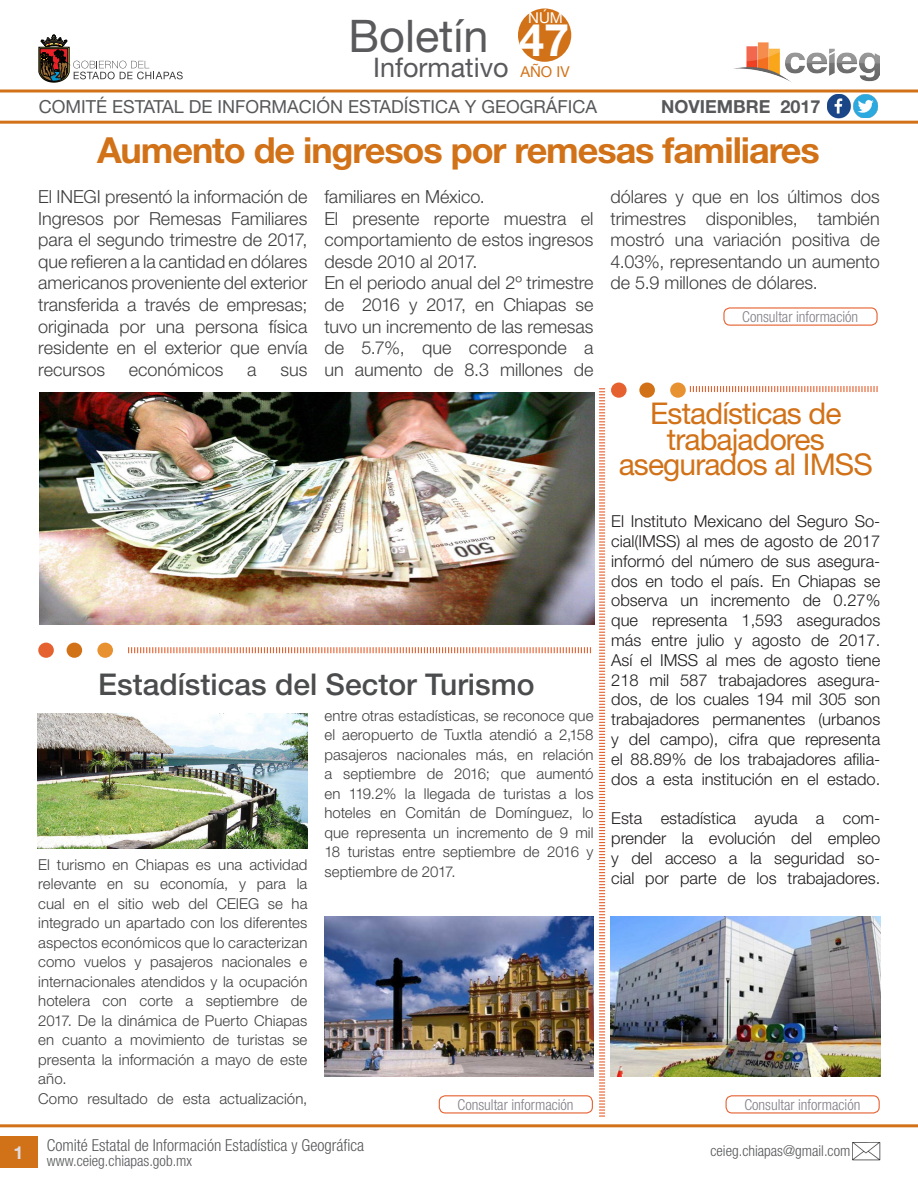
<style>
.page{position:relative;width:918px;height:1188px;background:#fff}
.page>*{position:absolute;margin:0;border:0;box-sizing:border-box;transform-origin:0 0}
.t1{font:45px "Helvetica Neue LT Std";color:#5a5a5d}
.t2{font:700 45px "Helvetica Neue LT Std";color:#fff}
.t3{font:700 36px "Helvetica Neue LT Std";letter-spacing:-.03em;color:#d27218}
.t4{font:30px/25.5px "Helvetica Neue LT Std";letter-spacing:-.03em;color:#d27218;text-align:center}
.t5{font:500 30px "Helvetica Neue LT Std";color:#4b4c4d}
.t6{font:27px "Helvetica Neue LT Std";color:#5a5a5d}
.párrafos_new_style{font:300 18px/21.6px "Helvetica Neue LT Std";color:#3e3e3f;text-align:justify}
.t7{font:18px "Helvetica Neue LT Std";color:#57585a}
.t8{font:700 18px "Helvetica Neue LT Std";color:#57585a}
.t9{font:700 18px "Helvetica Neue LT Std";color:#dfdce0}
.t10{font:300 16.5px/19.8px "Helvetica Neue LT Std";color:#201d1e;text-align:justify}
.t11{font:300 condensed 16.5px "Helvetica Neue LT Std";color:#57585a}
.párrafos_new_style-2{font:300 15px/19.5px "Helvetica Neue LT Std";letter-spacing:.005em;color:#3e3e3f;text-align:justify}
.pie_de_página{font:300 condensed 15px "Helvetica Neue LT Std";color:#817d85}
.t12{font:300 condensed 15px "Helvetica Neue LT Std";color:#57585a}
.t13{font:15px "Helvetica Neue LT Std";color:#d27218}
.t14{font:15px "Helvetica Neue LT Std";color:#fff}
</style>
<div class="page">
<img style="left:733px;top:42px;width:147px;height:40px">
<hr style="left:0;top:121px;width:918px;height:3px;background:#d27218">
<hr style="left:0;top:90px;width:918px;height:3px;background:#d27218">
<hr style="left:0;top:1124px;width:918px;height:3px;background:#d27218">
<div style="left:0;top:1136px;width:37px;height:32px;background:#d27218"></div>
<svg style="left:39px;top:34px;width:144px;height:49px"></svg>
<img style="left:827px;top:94px;width:24px;height:24px">
<img style="left:854px;top:94px;width:24px;height:24px">
<img style="left:852px;top:1142px;width:28px;height:18px">
<div style="left:518px;top:8px;width:53px;height:54px;background:#d27218;border-radius:50%"></div>
<div style="left:439px;top:1095px;width:154px;height:19px;border:1px solid #e66130;border-radius:6px"></div>
<img style="left:39px;top:392px;width:556px;height:233px">
<img style="left:37px;top:713px;width:270px;height:135px">
<svg style="left:128px;top:647px;width:463px;height:6px"></svg>
<img style="left:324px;top:916px;width:270px;height:160px">
<div style="left:97px;top:643px;width:16px;height:15px;background:#e89131;border-radius:50%"></div>
<div style="left:67px;top:643px;width:15px;height:15px;background:#d27218;border-radius:50%"></div>
<div style="left:38px;top:643px;width:16px;height:15px;background:#e66130;border-radius:50%"></div>
<div style="left:670px;top:383px;width:16px;height:15px;background:#e89131;border-radius:50%"></div>
<div style="left:639px;top:383px;width:16px;height:15px;background:#d27218;border-radius:50%"></div>
<div style="left:611px;top:383px;width:16px;height:15px;background:#e66130;border-radius:50%"></div>
<svg style="left:690px;top:386px;width:188px;height:6px"></svg>
<svg style="left:599px;top:388px;width:7px;height:729px"></svg>
<div style="left:726px;top:1095px;width:154px;height:19px;border:1px solid #e66130;border-radius:6px"></div>
<div style="left:723px;top:307px;width:155px;height:19px;border:1px solid #e66130;border-radius:6px"></div>
<img style="left:610px;top:916px;width:270px;height:160px">
<h1 class="t1" style="left:348px;top:9px;width:141px">Boletín</h1>
<h3 class="t6" style="left:373px;top:52px;width:137px">Informativo</h3>
<p class="t14" style="left:528px;top:9px;width:36px">NÚM</p>
<h1 class="t2" style="left:519px;top:12px;width:52px">47</h1>
<p class="t13" style="left:520px;top:63px;width:51px">AÑO IV</p>
<p class="t7" style="left:39px;top:96px;width:560px">COMITÉ ESTATAL DE INFORMACIÓN ESTADÍSTICA Y GEOGRÁFICA</p>
<p class="t8" style="left:661px;top:95px;width:161px">NOVIEMBRE 2017</p>
<p class="t3" style="left:97px;top:128px;width:724px">Aumento de ingresos por remesas familiares</p>
<p class="párrafos_new_style" style="left:38px;top:185px;width:271px">El INEGI presentó la información de Ingresos por Remesas Familiares para el segundo trimestre de 2017, que refieren a la cantidad en dólares americanos proveniente del exterior transferida a través de empresas; originada por una persona física residente en el exterior que envía recursos</p>
<p class="párrafos_new_style" style="left:129px;top:358px;width:96px">económicos</p>
<p class="párrafos_new_style" style="left:247px;top:358px;width:11px">a</p>
<p class="párrafos_new_style" style="left:281px;top:358px;width:28px">sus</p>
<p class="párrafos_new_style" style="left:324px;top:185px;width:162px">familiares en México.</p>
<p class="párrafos_new_style" style="left:324px;top:207px;width:271px">El presente reporte muestra el comportamiento de estos ingresos desde 2010 al 2017.</p>
<p class="párrafos_new_style" style="left:324px;top:272px;width:271px">En el periodo anual del 2º trimestre de 2016 y 2017, en Chiapas se tuvo un incremento de las remesas de 5.7%, que corresponde a un aumento de 8.3 millones de</p>
<p class="t5" style="left:98px;top:666px;width:438px">Estadísticas del Sector Turismo</p>
<p class="párrafos_new_style-2" style="left:38px;top:854px;width:271px">El turismo en Chiapas es una actividad relevante en su economía, y para la cual en el sitio web del CEIEG se ha integrado un apartado con los diferentes aspectos económicos que lo caracterizan como vuelos y pasajeros nacionales e internacionales atendidos y la ocupación hotelera con corte a septiembre de 2017. De la dinámica de Puerto Chiapas en cuanto a movimiento de turistas se presenta la información a mayo de este año.</p>
<p class="párrafos_new_style-2" style="left:38px;top:1088px;width:271px">Como resultado de esta actualización,</p>
<p class="párrafos_new_style-2" style="left:324px;top:705px;width:271px">entre otras estadísticas, se reconoce que el aeropuerto de Tuxtla atendió a 2,158 pasajeros nacionales más, en relación a septiembre de 2016; que aumentó en 119.2% la llegada de turistas a los hoteles en Comitán de Domínguez, lo que representa un incremento de 9 mil 18 turistas entre septiembre de 2016 y septiembre de 2017.</p>
<p class="pie_de_página" style="left:458px;top:1096px;width:118px">Consultar información</p>
<p class="t9" style="left:14px;top:1142px;width:12px">1</p>
<p class="t11" style="left:47px;top:1135px;width:319px">Comité Estatal de Información Estadística y Geográfica</p>
<p class="t12" style="left:47px;top:1152px;width:147px">www.ceieg.chiapas.gob.mx</p>
<p class="párrafos_new_style" style="left:611px;top:185px;width:271px">dólares y que en los últimos dos trimestres disponibles, también mostró una variación positiva de 4.03%, representando un aumento de 5.9 millones de dólares.</p>
<p class="pie_de_página" style="left:742px;top:308px;width:118px">Consultar información</p>
<p class="t4" style="left:619px;top:401px;width:256px">Estadísticas de trabajadores asegurados al IMSS</p>
<p class="t10" style="left:611px;top:511px;width:271px">El Instituto Mexicano del Seguro So&shy;cial(IMSS) al mes de agosto de 2017 informó del número de sus asegura&shy;dos en todo el país. En Chiapas se observa un incremento de 0.27% que representa 1,593 asegurados más entre julio y agosto de 2017.</p>
<p class="t10" style="left:611px;top:650px;width:271px">Así el IMSS al mes de agosto tiene 218 mil 587 trabajadores asegura&shy;dos, de los cuales 194 mil 305 son trabajadores permanentes (urbanos y del campo), cifra que representa el 88.89% de los trabajadores afilia&shy;dos a esta institución en el estado.</p>
<p class="t10" style="left:611px;top:808px;width:271px">Esta estadística ayuda a com&shy;prender la evolución del empleo y del acceso a la seguridad so&shy;cial por parte de los trabajadores.</p>
<p class="pie_de_página" style="left:744px;top:1096px;width:118px">Consultar información</p>
<p class="t12" style="left:710px;top:1142px;width:141px">ceieg.chiapas@gmail.com</p>
</div>
